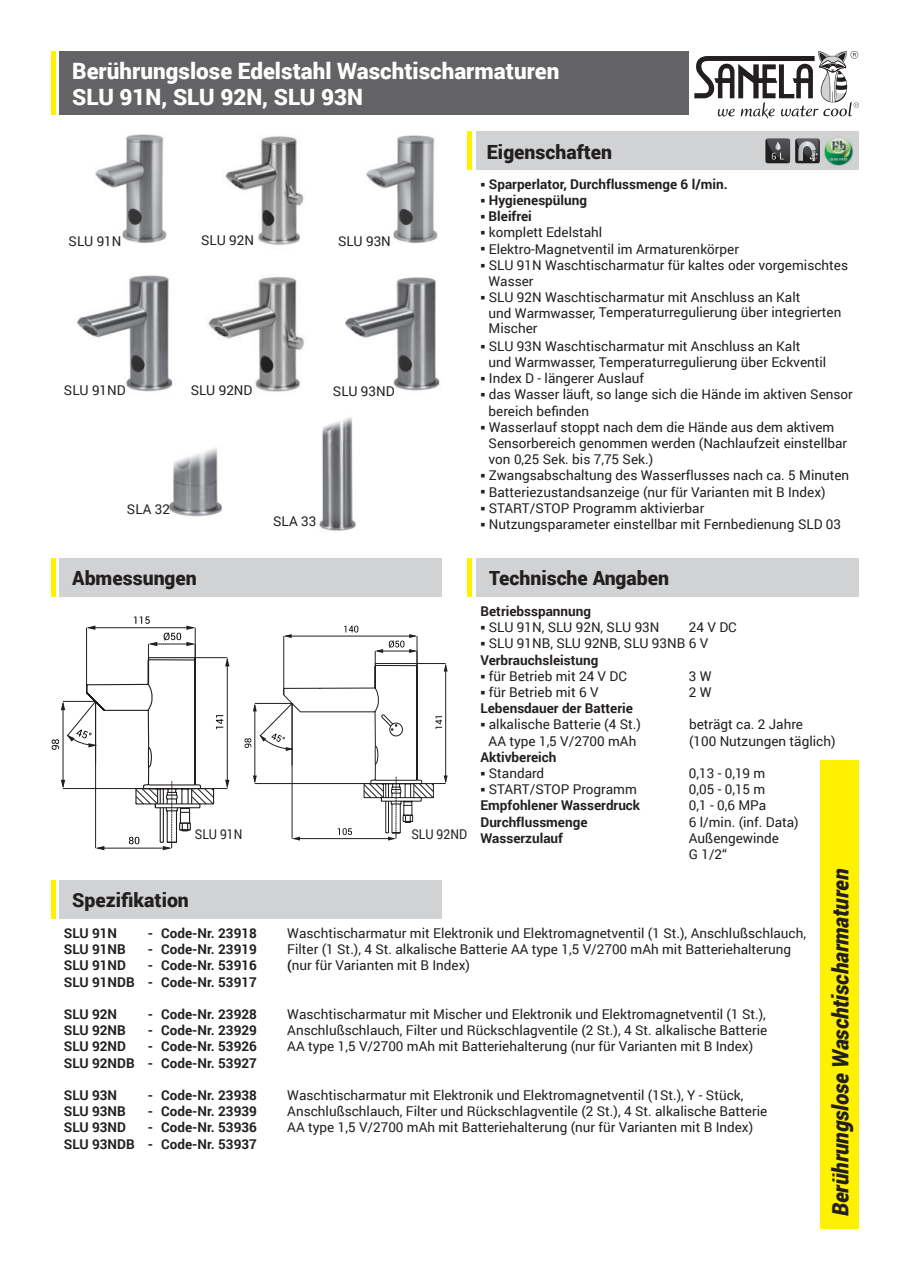
<style>
.page{position:relative;width:910px;height:1280px;background:#fff}
.page>*{position:absolute;margin:0;border:0;box-sizing:border-box;transform-origin:0 0}
.t1{font:900 22.5px/26.2px "Roboto";color:#fff}
.t2{font:italic 900 22.5px "Roboto";letter-spacing:-.005em;color:#231f20;scale:.95 1}
.t3{font:900 19.5px "Roboto";color:#231f20}
.t4{font:13.5px/16.2px "Roboto";color:#231f20}
.t5{font:700 13.5px "Roboto";color:#231f20}
.t6{font:13.5px "Roboto";color:#231f20;scale:.9 1}
.s1{font-weight:700}
</style>
<div class="page">
<div style="left:60px;top:51px;width:629px;height:64px;background:#636366"></div>
<div style="left:476px;top:132px;width:383px;height:38px;background:#d1d2d4"></div>
<div style="left:60px;top:558px;width:382px;height:38px;background:#d1d2d4"></div>
<div style="left:821px;top:760px;width:38px;height:469px;background:#fff101"></div>
<svg style="left:694px;top:51px;width:165px;height:68px"></svg>
<hr style="left:51px;top:51px;width:4px;height:64px;background:#fff101">
<hr style="left:51px;top:558px;width:4px;height:38px;background:#fff101">
<div style="left:476px;top:558px;width:383px;height:38px;background:#d1d2d4"></div>
<hr style="left:468px;top:558px;width:4px;height:38px;background:#fff101">
<hr style="left:468px;top:132px;width:4px;height:38px;background:#fff101">
<div style="left:60px;top:880px;width:382px;height:38px;background:#d1d2d4"></div>
<hr style="left:51px;top:880px;width:4px;height:38px;background:#fff101">
<svg style="left:765px;top:139px;width:25px;height:24px"></svg>
<svg style="left:766px;top:139px;width:24px;height:23px"></svg>
<svg style="left:795px;top:139px;width:25px;height:24px"></svg>
<svg style="left:796px;top:139px;width:23px;height:25px"></svg>
<img style="left:824px;top:137px;width:29px;height:31px">
<img style="left:169px;top:448px;width:54px;height:69px">
<img style="left:319px;top:417px;width:37px;height:114px">
<img style="left:95px;top:134px;width:72px;height:109px">
<img style="left:225px;top:136px;width:79px;height:109px">
<img style="left:366px;top:135px;width:72px;height:108px">
<img style="left:77px;top:275px;width:96px;height:117px">
<img style="left:345px;top:277px;width:95px;height:114px">
<img style="left:208px;top:277px;width:96px;height:115px">
<svg style="left:52px;top:616px;width:177px;height:234px"></svg>
<svg style="left:245px;top:626px;width:203px;height:215px"></svg>
<h1 class="t1" style="left:72px;top:59px;width:489px">Berührungslose Edelstahl Waschtischarmaturen<br>SLU 91N, SLU 92N, SLU 93N</h1>
<h2 class="t3" style="left:487px;top:144px;width:127px">Eigenschaften</h2>
<p class="t4" style="left:69px;top:234px;width:54px">SLU 91N</p>
<p class="t4" style="left:201px;top:233px;width:54px">SLU 92N</p>
<p class="t4" style="left:338px;top:234px;width:54px">SLU 93N</p>
<p class="t4" style="left:64px;top:383px;width:63px">SLU 91ND</p>
<p class="t4" style="left:191px;top:383px;width:63px">SLU 92ND</p>
<p class="t4" style="left:333px;top:384px;width:63px">SLU 93ND</p>
<p class="t4" style="left:127px;top:502px;width:45px">SLA 32</p>
<p class="t4" style="left:273px;top:514px;width:45px">SLA 33</p>
<p class="t5" style="left:480px;top:174px;width:249px">○ Sparperlator, Durchflussmenge 6 l/min.</p>
<p class="t5" style="left:480px;top:191px;width:108px">○ Hygienespülung</p>
<p class="t5" style="left:480px;top:207px;width:53px">○ Bleifrei</p>
<p class="t4" style="left:480px;top:225px;width:123px">○ komplett Edelstahl</p>
<p class="t4" style="left:480px;top:242px;width:260px">○ Elektro-Magnetventil im Armaturenkörper</p>
<p class="t4" style="left:489px;top:258px;width:361px;text-indent:-8px">○ SLU 91N Waschtischarmatur für kaltes oder vorgemischtes<br>Wasser</p>
<p class="t4" style="left:489px;top:290px;width:354px;line-height:15.6px;text-indent:-8px">○ SLU 92N Waschtischarmatur mit Anschluss an Kalt<br>und Warmwasser, Temperaturregulierung über integrierten<br>Mischer</p>
<p class="t4" style="left:489px;top:339px;width:339px;text-indent:-8px">○ SLU 93N Waschtischarmatur mit Anschluss an Kalt und Warmwasser, Temperaturregulierung über Eckventil</p>
<p class="t4" style="left:480px;top:371px;width:165px">○ Index D - längerer Auslauf</p>
<p class="t4" style="left:489px;top:387px;width:366px;text-indent:-8px">○ das Wasser läuft, so lange sich die Hände im aktiven Sensor bereich befinden</p>
<p class="t4" style="left:489px;top:420px;width:360px;text-indent:-8px">○ Wasserlauf stoppt nach dem die Hände aus dem aktivem<br>Sensorbereich genommen werden (Nachlaufzeit einstellbar von 0,25 Sek. bis 7,75 Sek.)</p>
<p class="t4" style="left:480px;top:467px;width:370px">○ Zwangsabschaltung des Wasserflusses nach ca. 5 Minuten</p>
<p class="t4" style="left:480px;top:485px;width:347px">○ Batteriezustandsanzeige (nur für Varianten mit B Index)</p>
<p class="t4" style="left:480px;top:501px;width:225px">○ START/STOP Programm aktivierbar</p>
<p class="t4" style="left:480px;top:517px;width:362px">○ Nutzungsparameter einstellbar mit Fernbedienung SLD 03</p>
<h2 class="t3" style="left:72px;top:570px;width:126px">Abmessungen</h2>
<p class="t6" style="left:195px;top:828px;width:54px">SLU 91N</p>
<p class="t6" style="left:411px;top:828px;width:63px">SLU 92ND</p>
<h2 class="t3" style="left:489px;top:570px;width:182px">Technische Angaben</h2>
<p class="t5" style="left:480px;top:602px;width:112px">Betriebsspannung</p>
<p class="t4" style="left:480px;top:620px;width:181px">○ SLU 91N, SLU 92N, SLU 93N</p>
<p class="t4" style="left:689px;top:620px;width:49px">24 V DC</p>
<p class="t4" style="left:480px;top:636px;width:229px">○ SLU 91NB, SLU 92NB, SLU 93NB 6 V<br><span class="s1">Verbrauchsleistung</span></p>
<p class="t4" style="left:480px;top:669px;width:148px">○ für Betrieb mit 24 V DC</p>
<p class="t4" style="left:689px;top:669px;width:24px">3 W</p>
<p class="t4" style="left:480px;top:685px;width:120px">○ für Betrieb mit 6 V</p>
<p class="t4" style="left:689px;top:685px;width:24px">2 W</p>
<p class="t5" style="left:480px;top:699px;width:154px">Lebensdauer der Batterie</p>
<p class="t4" style="left:480px;top:717px;width:162px">○ alkalische Batterie (4 St.)</p>
<p class="t4" style="left:689px;top:717px;width:115px">beträgt ca. 2 Jahre</p>
<p class="t4" style="left:489px;top:734px;width:149px">AA type 1,5 V/2700 mAh</p>
<p class="t4" style="left:689px;top:734px;width:148px">(100 Nutzungen täglich)</p>
<p class="t5" style="left:480px;top:747px;width:77px">Aktivbereich</p>
<p class="t4" style="left:480px;top:766px;width:65px">○ Standard</p>
<p class="t4" style="left:689px;top:766px;width:78px">0,13 - 0,19 m</p>
<p class="t4" style="left:480px;top:782px;width:158px">○ START/STOP Programm</p>
<p class="t4" style="left:689px;top:782px;width:78px">0,05 - 0,15 m</p>
<p class="t5" style="left:480px;top:796px;width:161px">Empfohlener Wasserdruck</p>
<p class="t4" style="left:689px;top:798px;width:79px">0,1 - 0,6 MPa</p>
<p class="t5" style="left:480px;top:812px;width:108px">Durchflussmenge</p>
<p class="t4" style="left:689px;top:815px;width:111px">6 l/min. (inf. Data)</p>
<p class="t5" style="left:480px;top:828px;width:84px">Wasserzulauf</p>
<p class="t4" style="left:689px;top:831px;width:92px">Außengewinde<br>G 1/2“</p>
<h2 class="t3" style="left:72px;top:886px;width:118px">Spezifikation</h2>
<p class="t5" style="left:64px;top:924px;width:55px">SLU 91N</p>
<p class="t5" style="left:148px;top:924px;width:111px">- Code-Nr. 23918</p>
<p class="t4" style="left:287px;top:926px;width:520px">Waschtischarmatur mit Elektronik und Elektromagnetventil (1 St.), Anschlußschlauch,</p>
<p class="t5" style="left:64px;top:940px;width:64px">SLU 91NB</p>
<p class="t5" style="left:148px;top:940px;width:111px">- Code-Nr. 23919</p>
<p class="t4" style="left:287px;top:942px;width:505px">Filter (1 St.), 4 St. alkalische Batterie AA type 1,5 V/2700 mAh mit Batteriehalterung</p>
<p class="t5" style="left:64px;top:956px;width:64px">SLU 91ND</p>
<p class="t5" style="left:148px;top:956px;width:111px">- Code-Nr. 53916</p>
<p class="t4" style="left:287px;top:958px;width:184px"><span class="s1">(</span>nur für Varianten mit B Index)</p>
<p class="t5" style="left:64px;top:972px;width:195px">SLU 91NDB - Code-Nr. 53917</p>
<p class="t5" style="left:64px;top:1005px;width:55px">SLU 92N</p>
<p class="t5" style="left:148px;top:1005px;width:111px">- Code-Nr. 23928</p>
<p class="t4" style="left:287px;top:1007px;width:480px">Waschtischarmatur mit Mischer und Elektronik und Elektromagnetventil (1 St.),</p>
<p class="t5" style="left:64px;top:1021px;width:64px">SLU 92NB</p>
<p class="t5" style="left:148px;top:1021px;width:111px">- Code-Nr. 23929</p>
<p class="t4" style="left:287px;top:1023px;width:481px">Anschlußschlauch, Filter und Rückschlagventile (2 St.), 4 St. alkalische Batterie</p>
<p class="t5" style="left:64px;top:1037px;width:64px">SLU 92ND</p>
<p class="t5" style="left:148px;top:1037px;width:111px">- Code-Nr. 53926</p>
<p class="t4" style="left:287px;top:1039px;width:467px">AA type 1,5 V/2700 mAh mit Batteriehalterung (nur für Varianten mit B Index)</p>
<p class="t5" style="left:64px;top:1053px;width:195px">SLU 92NDB - Code-Nr. 53927</p>
<p class="t5" style="left:64px;top:1086px;width:55px">SLU 93N</p>
<p class="t5" style="left:148px;top:1086px;width:111px">- Code-Nr. 23938</p>
<p class="t4" style="left:287px;top:1088px;width:458px">Waschtischarmatur mit Elektronik und Elektromagnetventil (1St.), Y - Stück,</p>
<p class="t5" style="left:64px;top:1102px;width:64px">SLU 93NB</p>
<p class="t5" style="left:148px;top:1102px;width:111px">- Code-Nr. 23939</p>
<p class="t4" style="left:287px;top:1104px;width:481px">Anschlußschlauch, Filter und Rückschlagventile (2 St.), 4 St. alkalische Batterie</p>
<p class="t5" style="left:64px;top:1118px;width:64px">SLU 93ND</p>
<p class="t5" style="left:148px;top:1118px;width:111px">- Code-Nr. 53936</p>
<p class="t4" style="left:287px;top:1120px;width:467px">AA type 1,5 V/2700 mAh mit Batteriehalterung (nur für Varianten mit B Index)</p>
<p class="t5" style="left:64px;top:1134px;width:195px">SLU 93NDB - Code-Nr. 53937</p>
<h1 class="t2" style="left:831px;top:1216px;width:367px;rotate:-90deg">Berührungslose Waschtischarmaturen</h1>
</div>
